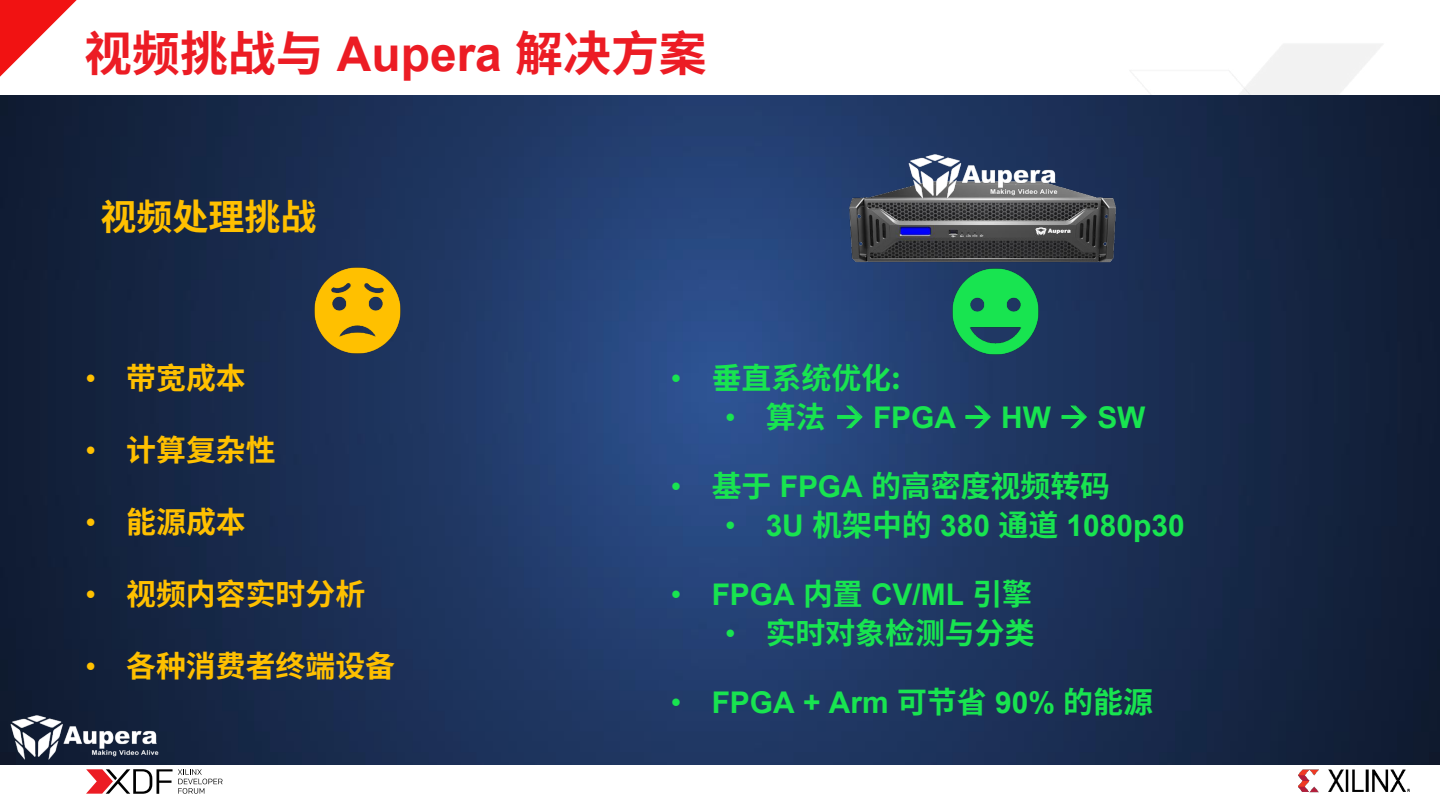
<style>
.page{position:relative;width:1440px;height:810px;background:#fff}
.page>*{position:absolute;margin:0;border:0;box-sizing:border-box;transform-origin:0 0}
.t1{font:700 47.85px "Noto Sans Hans";color:#ec1c24}
.t2{font:700 36px "Noto Sans Hans";color:#ffc000}
.t3{font:700 29.85px "Arial";color:#18e450}
.t4{font:700 29.85px "Noto Sans Hans";color:#ffc000}
.t5{font:700 29.85px "Noto Sans Hans";color:#18e450}
.s1{font-family:"Arial"}
.s2{font-family:"Arial";font-weight:400}
.s3{font-weight:400}
.s4{font-family:"Noto Sans Hans"}
</style>
<div class="page">
<svg style="left:0;top:0;width:77px;height:77px"></svg>
<img style="left:1065px;top:44px;width:375px;height:749px">
<svg style="left:86px;top:769px;width:136px;height:25px"></svg>
<img style="left:0;top:96px;width:1440px;height:669px">
<svg style="left:837px;top:405px;width:26px;height:24px"></svg>
<svg style="left:965px;top:405px;width:26px;height:24px"></svg>
<svg style="left:1061px;top:405px;width:27px;height:24px"></svg>
<img style="left:304px;top:256px;width:108px;height:108px">
<img style="left:942px;top:308px;width:108px;height:57px">
<img style="left:810px;top:100px;width:354px;height:208px">
<img style="left:7px;top:689px;width:160px;height:96px">
<img style="left:905px;top:129px;width:160px;height:96px">
<h1 class="t1" style="left:84px;top:27px;width:624px">视频挑战与 <span class="s1">Aupera</span> 解决方案</h1>
<p class="t2" style="left:100px;top:197px;width:217px">视频处理挑战</p>
<p class="t4" style="left:85px;top:361px;width:162px"><span class="s2">•</span> 带宽成本</p>
<p class="t4" style="left:85px;top:433px;width:192px"><span class="s2">•</span> 计算复杂性</p>
<p class="t4" style="left:85px;top:505px;width:162px"><span class="s2">•</span> 能源成本</p>
<p class="t4" style="left:85px;top:577px;width:281px"><span class="s2">•</span> 视频内容实时分析</p>
<p class="t4" style="left:85px;top:650px;width:311px"><span class="s2">•</span> 各种消费者终端设备</p>
<p class="t5" style="left:671px;top:361px;width:231px"><span class="s2">•</span> 垂直系统优化:</p>
<p class="t3" style="left:725px;top:397px;width:422px"><span class="s3">•</span> <span class="s4">算法</span> → FPGA → HW → SW</p>
<p class="t5" style="left:671px;top:469px;width:441px"><span class="s2">•</span> 基于 <span class="s1">FPGA</span> 的高密度视频转码</p>
<p class="t3" style="left:725px;top:505px;width:461px"><span class="s3">•</span> 3U <span class="s4">机架中的</span> 380 <span class="s4">通道</span> 1080p30</p>
<p class="t3" style="left:671px;top:575px;width:363px"><span class="s3">•</span> FPGA <span class="s4">内置</span> CV/ML <span class="s4">引擎</span></p>
<p class="t5" style="left:725px;top:616px;width:311px"><span class="s2">•</span> 实时对象检测与分类</p>
<p class="t3" style="left:671px;top:683px;width:484px"><span class="s3">•</span> FPGA + Arm <span class="s4">可节省</span> 90% <span class="s4">的能源</span></p>
</div>
